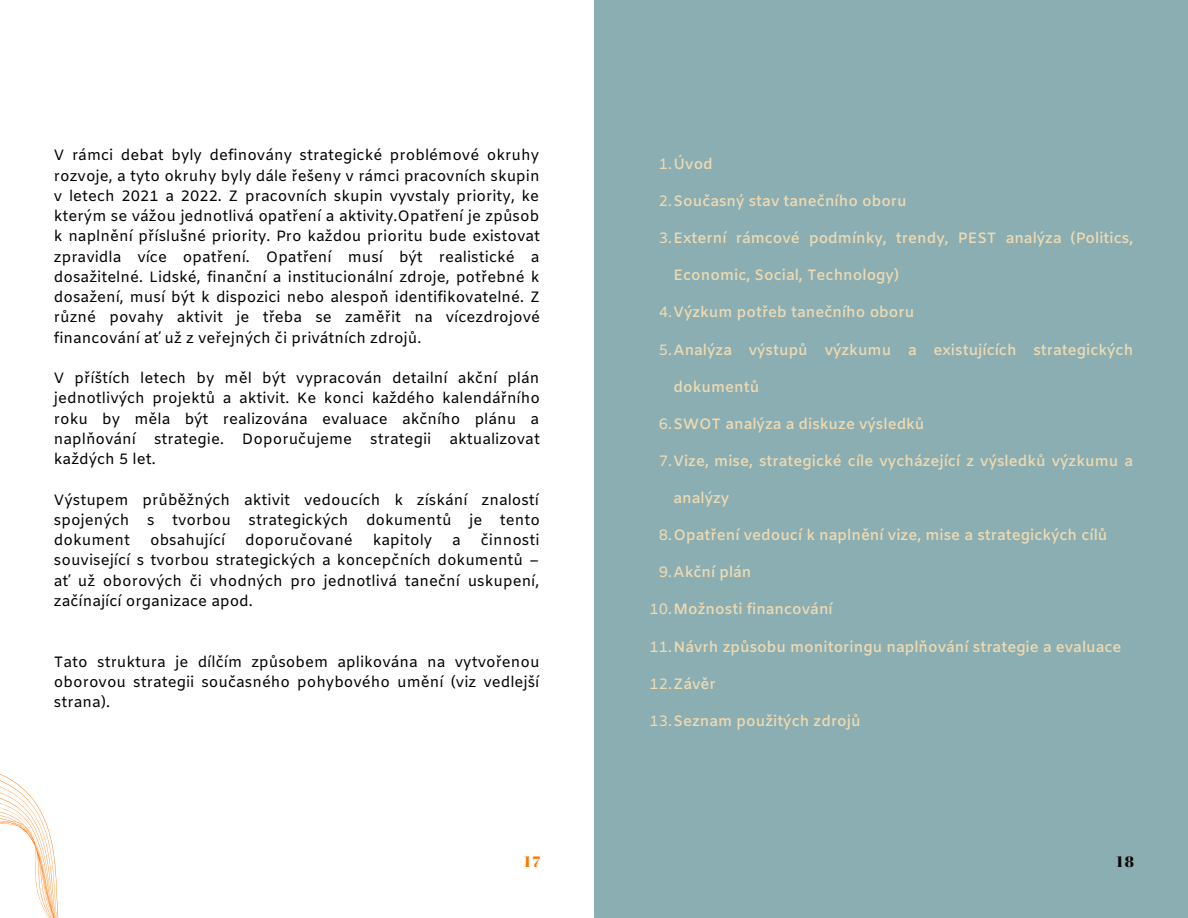
<style>
.page{position:relative;width:1188px;height:918px;background:#fff}
.page>*{position:absolute;margin:0;border:0;box-sizing:border-box;transform-origin:0 0}
.t1{font:15px/20.2px "Amiko";color:#000;text-align:justify}
.t2{font:600 15px "Amiko";color:#efdbb2}
.t3{font:15px "Abril Fatface";color:#ff7500}
.t4{font:15px "Abril Fatface";color:#080505}
.s1{font-weight:400}
</style>
<div class="page">
<div style="left:594px;top:0;width:594px;height:918px;background:#8baeb3"></div>
<svg style="left:0;top:774px;width:59px;height:144px"></svg>
<p class="t1" style="left:54px;top:146px;width:488px">V rámci debat byly definovány strategické problémové okruhy rozvoje, a tyto okruhy byly dále řešeny v rámci pracovních skupin v letech 2021 a 2022. Z pracovních skupin vyvstaly priority, ke kterým se vážou jednotlivá opatření a aktivity.Opatření je způsob k naplnění příslušné priority. Pro každou prioritu bude existovat zpravidla více opatření. Opatření musí být realistické a dosažitelné. Lidské, finanční a institucionální zdroje, potřebné k dosažení, musí být k dispozici nebo alespoň identifikovatelné. Z různé povahy aktivit je třeba se zaměřit na vícezdrojové financování ať už z veřejných či privátních zdrojů.</p>
<p class="t1" style="left:54px;top:369px;width:488px">V příštích letech by měl být vypracován detailní akční plán jednotlivých projektů a aktivit. Ke konci každého kalendářního roku by měla být realizována evaluace akčního plánu a naplňování strategie. Doporučujeme strategii aktualizovat každých 5 let.</p>
<p class="t1" style="left:54px;top:491px;width:488px">Výstupem průběžných aktivit vedoucích k získání znalostí spojených s tvorbou strategických dokumentů je tento dokument</p>
<p class="t1" style="left:54px;top:531px;width:487px;text-indent:427px">činnosti související s tvorbou strategických a koncepčních dokumentů – ať už oborových či vhodných pro jednotlivá taneční uskupení, začínající organizace apod.</p>
<p class="t1" style="left:150px;top:531px;width:77px">obsahující</p>
<p class="t1" style="left:245px;top:531px;width:109px">doporučované</p>
<p class="t1" style="left:373px;top:531px;width:61px">kapitoly</p>
<p class="t1" style="left:452px;top:531px;width:10px">a</p>
<p class="t1" style="left:54px;top:653px;width:487px">Tato struktura je dílčím způsobem aplikována na vytvořenou oborovou strategii současného pohybového umění (viz vedlejší strana).</p>
<p class="t2" style="left:659px;top:155px;width:55px"><span class="s1">1.</span>Úvod</p>
<p class="t2" style="left:659px;top:192px;width:249px"><span class="s1">2.</span>Současný stav tanečního oboru</p>
<p class="t2" style="left:659px;top:229px;width:476px"><span class="s1">3.</span>Externí rámcové podmínky, trendy, PEST analýza (Politics,</p>
<p class="t2" style="left:674px;top:266px;width:227px">Economic, Social, Technology)</p>
<p class="t2" style="left:659px;top:304px;width:257px"><span class="s1">4.</span>Výzkum potřeb tanečního oboru</p>
<p class="t2" style="left:659px;top:341px;width:476px"><span class="s1">5.</span>Analýza výstupů výzkumu a existujících strategických</p>
<p class="t2" style="left:674px;top:378px;width:87px">dokumentů</p>
<p class="t2" style="left:659px;top:415px;width:267px"><span class="s1">6.</span>SWOT analýza a diskuze výsledků</p>
<p class="t2" style="left:659px;top:452px;width:476px"><span class="s1">7.</span>Vize, mise, strategické cíle vycházející z výsledků výzkumu a</p>
<p class="t2" style="left:674px;top:489px;width:57px">analýzy</p>
<p class="t2" style="left:659px;top:526px;width:450px"><span class="s1">8.</span>Opatření vedoucí k naplnění vize, mise a strategických cílů</p>
<p class="t2" style="left:659px;top:563px;width:94px"><span class="s1">9.</span>Akční plán</p>
<p class="t2" style="left:650px;top:601px;width:185px"><span class="s1">10.</span>Možnosti financování</p>
<p class="t2" style="left:650px;top:638px;width:473px"><span class="s1">11.</span>Návrh způsobu monitoringu naplňování strategie a evaluace</p>
<p class="t2" style="left:650px;top:675px;width:68px"><span class="s1">12.</span>Závěr</p>
<p class="t2" style="left:650px;top:712px;width:213px"><span class="s1">13.</span>Seznam použitých zdrojů</p>
<p class="t3" style="left:524px;top:851px;width:18px">17</p>
<p class="t4" style="left:1116px;top:851px;width:19px">18</p>
</div>
